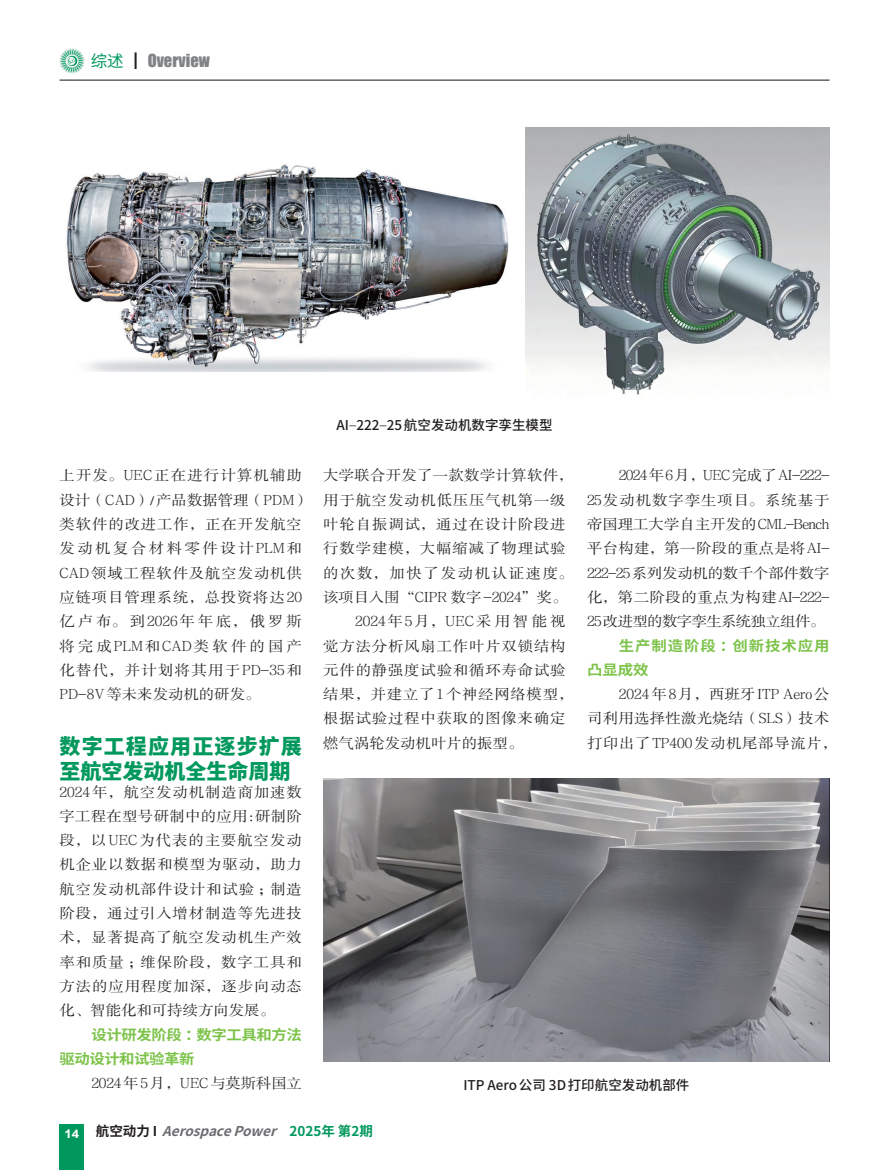
<style>
.page{position:relative;width:872px;height:1170px;background:#fff}
.page>*{position:absolute;margin:0;border:0;box-sizing:border-box;transform-origin:0 0}
.t1{font:800 21px/24.3px "Source Han Sans CN";letter-spacing:.025em;color:#00985c}
.t2{font:16.5px "Impact";color:#808285}
.t3{font:14.25px/24.3px "FZSSJW GB1 0";letter-spacing:.055em;color:#231f20;text-align:justify;scale:1.08 1}
.t4{font:14.25px/24.3px "FZSSJW GB1 0";letter-spacing:.02em;color:#231f20;scale:1.08 1}
.t5{font:14.25px "FZSSJW GB1 0";letter-spacing:-.01em;color:#231f20;scale:1.08 1}
.t6{font:700 14.25px/24.3px "Source Han Sans CN";letter-spacing:-.025em;color:#7dc34a;scale:1.08 1}
.t7{font:700 14.25px/24.3px "Source Han Sans CN";letter-spacing:.06em;color:#7dc34a;scale:1.08 1}
.t8{font:14.25px "FZSSJW GB1 0";letter-spacing:.125em;color:#231f20;scale:1.08 1}
.t9{font:14.25px "FZSSJW GB1 0";letter-spacing:.105em;color:#231f20;scale:1.08 1}
.t10{font:14.25px "FZSSJW GB1 0";color:#231f20;scale:1.08 1}
.t11{font:500 13.5px "Source Han Sans CN";color:#231f20}
.t12{font:italic 700 13.5px "Source Han Sans CN";color:#6c6d70}
.s1{font-family:"Source Han Sans CN";color:#00985c}
.s2{font-family:"Source Han Sans CN";color:#231f20}
.s3{font-family:"FZSSJW GB1 0";font-weight:400}
.s4{font-style:normal;color:#231f20}
.s5{font-style:normal;color:#00985c}
</style>
<div class="page">
<div style="left:60px;top:1124px;width:24px;height:45px;background:#00985c"></div>
<hr style="left:60px;top:80px;width:769px;height:1px;background:#231f20">
<img style="left:60px;top:49px;width:24px;height:24px">
<img style="left:525px;top:128px;width:304px;height:267px">
<img style="left:323px;top:778px;width:506px;height:283px">
<img style="left:66px;top:164px;width:443px;height:207px">
<p class="t2" style="left:91px;top:48px;width:120px"><span class="s1">综述</span> <span class="s2">┃</span> OVERVIEW</p>
<p class="t3" style="left:60px;top:463px;width:233px;text-align:left">上开发。UEC正在进行计算机辅助设计（CAD）/ 产品数据管理（PDM）类软件的改进工作，正在开发航空发动机复合材料零件设计PLM和<br>CAD领域工程软件及航空发动机供应链项目管理系统，总投资将达20亿卢布。到2026年年底，俄罗斯将完成PLM和CAD类软件的国产化替代，并计划将其用于PD-35和<br>PD-8V 等未来发动机的研发。</p>
<h1 class="t1" style="left:60px;top:734px;width:244px">数字工程应用正逐步扩展至航空发动机全生命周期</h1>
<p class="t3" style="left:60px;top:779px;width:226px">2024年，航空发动机制造商加速数字工程在型号研制中的应用:研制阶段，以UEC为代表的主要航空发动机企业以数据和模型为驱动，助力航空发动机部件设计和试验；制造阶段，通过引入增材制造等先进技术，显著提高了航空发动机生产效率和质量；维保阶段，数字工具和方法的应用程度加深，逐步向动态化、智能化和可持续方向发展。</p>
<p class="t6" style="left:60px;top:1022px;width:226px;text-indent:32px">设计研发阶段：数字工具和方法驱动设计和试验革新</p>
<p class="t5" style="left:91px;top:1075px;width:196px">2024年5月，UEC与莫斯科国立</p>
<p class="t11" style="left:336px;top:418px;width:217px">AI<span class="s3">-</span>222<span class="s3">-</span>25 航空发动机数字孪生模型</p>
<p class="t4" style="left:323px;top:463px;width:233px">大学联合开发了一款数学计算软件，</p>
<p class="t3" style="left:323px;top:488px;width:226px">用于航空发动机低压压气机第一级</p>
<p class="t3" style="left:323px;top:512px;width:226px">叶轮自振调试，通过在设计阶段进</p>
<p class="t3" style="left:323px;top:536px;width:226px">行数学建模，大幅缩减了物理试验</p>
<p class="t9" style="left:323px;top:565px;width:233px">的次数，加快了发动机认证速度。</p>
<p class="t5" style="left:323px;top:589px;width:228px">该项目入围“CIPR 数字-2024”奖。</p>
<p class="t8" style="left:355px;top:614px;width:196px">2024年5月，UEC采用智能视</p>
<p class="t3" style="left:323px;top:634px;width:226px">觉方法分析风扇工作叶片双锁结构</p>
<p class="t3" style="left:323px;top:658px;width:226px">元件的静强度试验和循环寿命试验</p>
<p class="t3" style="left:323px;top:682px;width:233px">结果，并建立了1个神经网络模型，</p>
<p class="t3" style="left:323px;top:706px;width:226px">根据试验过程中获取的图像来确定</p>
<p class="t10" style="left:323px;top:735px;width:187px">燃气涡轮发动机叶片的振型。</p>
<p class="t3" style="left:587px;top:463px;width:226px;text-indent:32px">2024年6月，UEC完成了AI-222- 25发动机数字孪生项目。系统基于帝国理工大学自主开发的CML-Bench平台构建，第一阶段的重点是将AI-222-25系列发动机的数千个部件数字化，第二阶段的重点为构建AI-222- 25改进型的数字孪生系统独立组件。</p>
<p class="t7" style="left:587px;top:633px;width:226px;text-indent:32px">生产制造阶段：创新技术应用凸显成效</p>
<p class="t4" style="left:587px;top:682px;width:233px;text-indent:32px">2024 年 8 月，西班牙 ITP Aero 公司利用选择性激光烧结（SLS）技术打印出了TP400发动机尾部导流片，</p>
<p class="t11" style="left:463px;top:1077px;width:227px">ITP Aero 公司 3D 打印航空发动机部件</p>
<p class="t12" style="left:65px;top:1123px;width:310px"><sub>1</sub> <sub>4</sub> <span class="s4">航空动力 I</span> AerospacePower <span class="s5">2 0 2 5 年 第 2 期</span></p>
</div>
